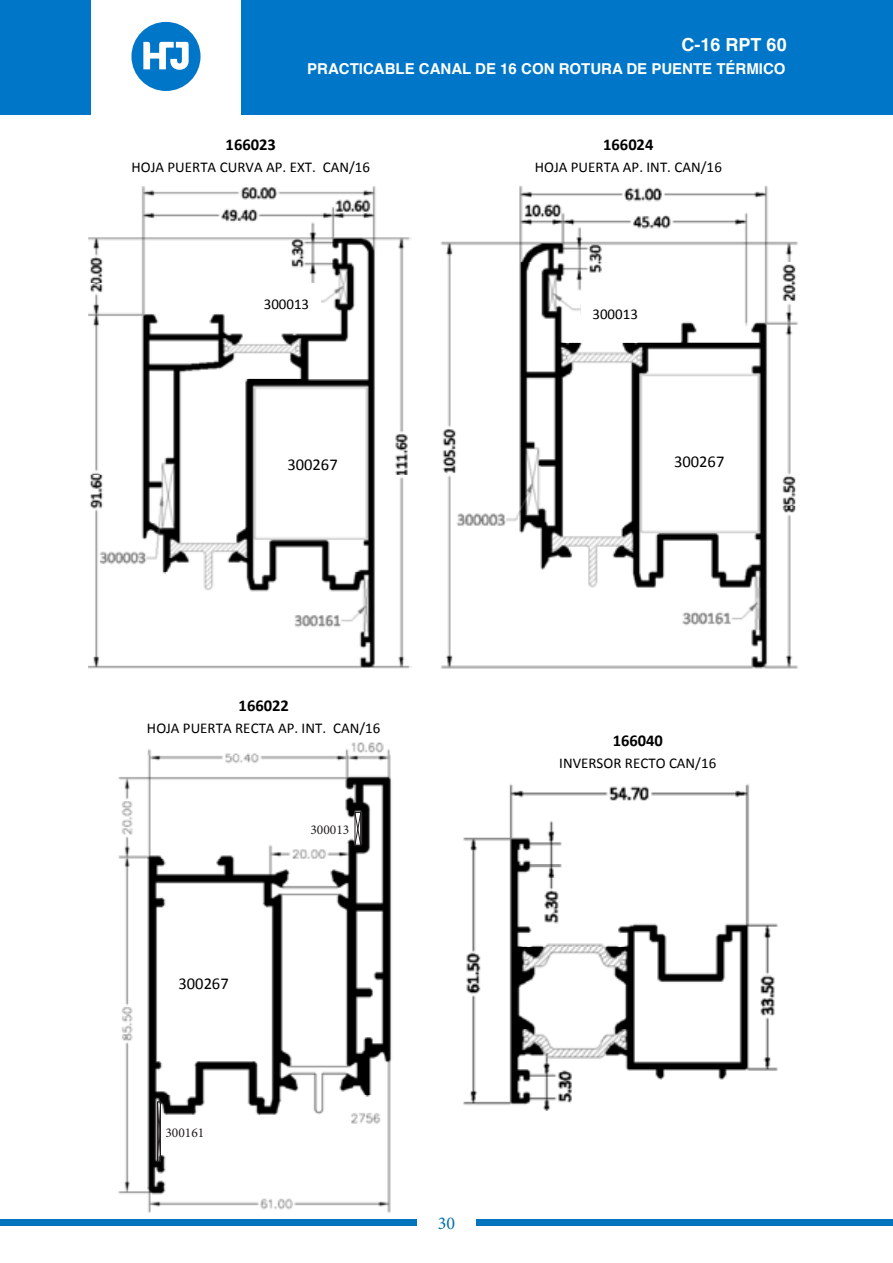
<style>
.page{position:relative;width:893px;height:1263px;background:#fff}
.page>*{position:absolute;margin:0;border:0;box-sizing:border-box;transform-origin:0 0}
.t1{font:700 27px "Calibri";color:#fff}
.t2{font:700 18px "Helvetica";color:#fff}
.t3{font:18px "Minion Pro";color:#066dac}
.t4{font:700 16.5px "Calibri";letter-spacing:.005em;color:#000}
.t5{font:16.5px "Calibri";letter-spacing:.005em;color:#000}
.t6{font:15px "Calibri";color:#000}
.t7{font:700 15px "Helvetica";color:#fff}
.t8{font:13.5px "Minion Pro";color:#231f20}
</style>
<div class="page">
<img style="left:463px;top:784px;width:315px;height:327px">
<img style="left:88px;top:187px;width:324px;height:481px">
<div style="left:239px;top:289px;width:82px;height:32px;background:#fff"></div>
<div style="left:276px;top:448px;width:81px;height:32px;background:#fff"></div>
<img style="left:440px;top:186px;width:358px;height:483px">
<div style="left:581px;top:299px;width:81px;height:32px;background:#fff"></div>
<div style="left:663px;top:446px;width:81px;height:32px;background:#fff"></div>
<img style="left:118px;top:754px;width:274px;height:459px">
<img style="left:147px;top:742px;width:243px;height:12px">
<div style="left:167px;top:968px;width:81px;height:31px;background:#fff"></div>
<svg style="left:131px;top:22px;width:70px;height:69px"></svg>
<div style="left:0;top:0;width:90px;height:114px;background:#0076c8"></div>
<div style="left:241px;top:0;width:652px;height:114px;background:#0076c8"></div>
<div style="left:0;top:1219px;width:417px;height:7px;background:#0074bd"></div>
<div style="left:476px;top:1219px;width:417px;height:7px;background:#0074bd"></div>
<svg style="left:354px;top:812px;width:7px;height:34px"></svg>
<svg style="left:157px;top:1101px;width:4px;height:61px"></svg>
<p class="t2" style="left:682px;top:30px;width:107px">C-16 RPT 60</p>
<p class="t7" style="left:307px;top:57px;width:480px">PRACTICABLE CANAL DE 16 CON ROTURA DE PUENTE TÉRMICO</p>
<h1 class="t1" style="left:663px;top:39px;width:134px">C-16 RPT 60</h1>
<p class="t4" style="left:226px;top:134px;width:52px">166023</p>
<p class="t6" style="left:131px;top:158px;width:240px">HOJA PUERTA CURVA AP. EXT. CAN/16</p>
<p class="t6" style="left:264px;top:295px;width:47px">300013</p>
<p class="t5" style="left:287px;top:454px;width:52px">300267</p>
<p class="t4" style="left:603px;top:134px;width:52px">166024</p>
<p class="t6" style="left:535px;top:157px;width:189px">HOJA PUERTA AP. INT. CAN/16</p>
<p class="t6" style="left:592px;top:305px;width:47px">300013</p>
<p class="t5" style="left:674px;top:452px;width:52px">300267</p>
<p class="t4" style="left:239px;top:695px;width:52px">166022</p>
<p class="t6" style="left:147px;top:718px;width:235px">HOJA PUERTA RECTA AP. INT. CAN/16</p>
<p class="t5" style="left:178px;top:973px;width:52px">300267</p>
<p class="t8" style="left:165px;top:1123px;width:40px">300161</p>
<p class="t8" style="left:310px;top:820px;width:40px">300013</p>
<p class="t3" style="left:438px;top:1211px;width:19px">30</p>
<p class="t4" style="left:613px;top:730px;width:52px">166040</p>
<p class="t6" style="left:559px;top:753px;width:159px">INVERSOR RECTO CAN/16</p>
</div>
